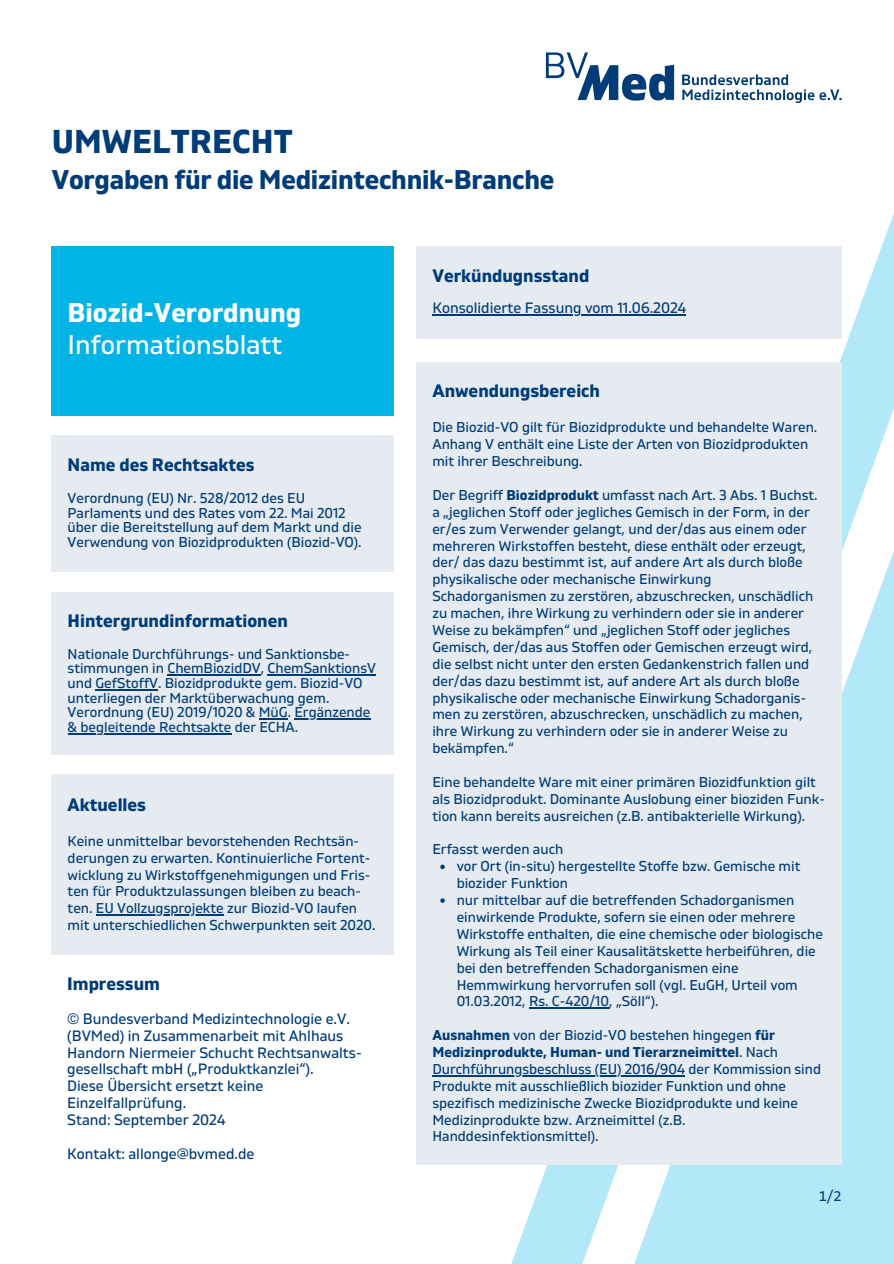
<style>
.page{position:relative;width:894px;height:1264px;background:#fff}
.page>*{position:absolute;margin:0;border:0;box-sizing:border-box;transform-origin:0 0}
.t1{font:700 33px "Gilam";color:#003c78}
.t2{font:700 27px "Gilam";letter-spacing:-.01em;color:#003c78}
.t3{font:700 27px/31.5px "Gilam";color:#fff}
.t4{font:700 18px "Gilam";color:#003c78}
.t5{font:15px/16.8px "Gilam";color:#003c78}
.t6{font:15px "The Sans OT5 Plain";color:#003c78}
.t7{font:14.25px/16.8px "Gilam";color:#003c78}
.t8{font:700 14.25px/16.8px "Gilam";color:#003c78}
.s1{font-weight:400}
.s2{font-weight:700}
</style>
<div class="page">
<svg style="left:474px;top:65px;width:419px;height:1198px"></svg>
<div style="left:52px;top:247px;width:342px;height:168px;background:#00b4e6"></div>
<div style="left:52px;top:435px;width:342px;height:136px;background:#e5ebf1"></div>
<svg style="left:682px;top:74px;width:159px;height:29px"></svg>
<svg style="left:545px;top:52px;width:129px;height:49px"></svg>
<div style="left:416px;top:362px;width:425px;height:802px;background:#e5ebf1"></div>
<svg style="left:440px;top:864px;width:4px;height:5px"></svg>
<svg style="left:440px;top:898px;width:4px;height:4px"></svg>
<hr style="left:529px;top:1007px;width:80px;height:1px;background:#003c78">
<hr style="left:432px;top:1075px;width:253px;height:1px;background:#003c78">
<div style="left:52px;top:592px;width:342px;height:162px;background:#e5ebf1"></div>
<hr style="left:167px;top:674px;width:93px;height:1px;background:#003c78">
<hr style="left:267px;top:674px;width:109px;height:1px;background:#003c78">
<hr style="left:95px;top:689px;width:63px;height:1px;background:#003c78">
<svg style="left:259px;top:718px;width:28px;height:1px"></svg>
<hr style="left:294px;top:718px;width:76px;height:1px;background:#003c78">
<hr style="left:68px;top:733px;width:163px;height:1px;background:#003c78">
<div style="left:416px;top:247px;width:425px;height:91px;background:#e5ebf1"></div>
<hr style="left:432px;top:314px;width:254px;height:1px;background:#003c78">
<div style="left:52px;top:774px;width:342px;height:180px;background:#e5ebf1"></div>
<hr style="left:96px;top:914px;width:128px;height:1px;background:#003c78">
<h4 class="t1" style="left:52px;top:122px;width:242px">UMWELTRECHT</h4>
<h4 class="t2" style="left:52px;top:164px;width:504px">Vorgaben für die Medizintechnik-Branche</h4>
<p class="t3" style="left:68px;top:298px;width:235px">Biozid-Verordnung<br><span class="s1">Informationsblatt</span></p>
<h3 class="t4" style="left:68px;top:454px;width:188px">Name des Rechtsaktes</h3>
<h4 class="t7" style="left:68px;top:491px;width:295px;line-height:14.7px">Verordnung (EU) Nr. 528/2012 des EU Parlaments und des Rates vom 22. Mai 2012 über die Bereitstellung auf dem Markt und die Verwendung von Biozidprodukten (Biozid-VO).</h4>
<h3 class="t4" style="left:68px;top:610px;width:222px">Hintergrundinformationen</h3>
<h4 class="t7" style="left:68px;top:647px;width:310px;line-height:14.7px">Nationale Durchführungs- und Sanktionsbe&shy;stimmungen in ChemBiozidDV, ChemSanktionsV und GefStoffV. Biozidprodukte gem. Biozid-VO unterliegen der Marktüberwachung gem.<br>Verordnung (EU) 2019/1020 &amp; MüG. Ergänzende</h4>
<h4 class="t7" style="left:68px;top:719px;width:232px">&amp; begleitende Rechtsakte der ECHA.</h4>
<p class="t4" style="left:68px;top:794px;width:80px">Aktuelles</p>
<p class="t7" style="left:68px;top:832px;width:309px">Keine unmittelbar bevorstehenden Rechtsän&shy;derungen zu erwarten. Kontinuierliche Fortent&shy;wicklung zu Wirkstoffgenehmigungen und Fris&shy;ten für Produktzulassungen bleiben zu beach&shy;ten. EU Vollzugsprojekte zur Biozid-VO laufen mit unterschiedlichen Schwerpunkten seit 2020.</p>
<h1 class="t4" style="left:67px;top:973px;width:94px">Impressum</h1>
<h2 class="t5" style="left:67px;top:1010px;width:296px">© Bundesverband Medizintechnologie e.V. (BVMed) in Zusammenarbeit mit Ahlhaus Handorn Niermeier Schucht Rechtsanwalts&shy;gesellschaft mbH („Produktkanzlei“).<br>Diese Übersicht ersetzt keine Einzelfallprüfung.<br>Stand: September 2024</h2>
<h2 class="t5" style="left:67px;top:1145px;width:189px">Kontakt: allonge@bvmed.de</h2>
<h4 class="t4" style="left:432px;top:265px;width:158px">Verkündugnsstand</h4>
<p class="t5" style="left:432px;top:300px;width:255px">Konsolidierte Fassung vom 11.06.2024</p>
<h4 class="t4" style="left:432px;top:380px;width:169px">Anwendungsbereich</h4>
<h4 class="t7" style="left:432px;top:419px;width:386px">Die Biozid-VO gilt für Biozidprodukte und behandelte Waren.<br>Anhang V enthält eine Liste der Arten von Biozidprodukten mit ihrer Beschreibung.</h4>
<p class="t7" style="left:432px;top:487px;width:386px">Der Begriff <span class="s2">Biozidprodukt</span> umfasst nach Art. 3 Abs. 1 Buchst. a „jeglichen Stoff oder jegliches Gemisch in der Form, in der er/es zum Verwender gelangt, und der/das aus einem oder mehreren Wirkstoffen besteht, diese enthält oder erzeugt, der/ das dazu bestimmt ist, auf andere Art als durch bloße physikalische oder mechanische Einwirkung Schadorganismen zu zerstören, abzuschrecken, unschädlich zu machen, ihre Wirkung zu verhindern oder sie in anderer Weise zu bekämpfen“ und „jeglichen Stoff oder jegliches Gemisch, der/das aus Stoffen oder Gemischen erzeugt wird, die selbst nicht unter den ersten Gedankenstrich fallen und der/das dazu bestimmt ist, auf andere Art als durch bloße physikalische oder mechanische Einwirkung Schadorganis&shy;men zu zerstören, abzuschrecken, unschädlich zu machen, ihre Wirkung zu verhindern oder sie in anderer Weise zu bekämpfen.“</p>
<p class="t7" style="left:432px;top:774px;width:394px">Eine behandelte Ware mit einer primären Biozidfunktion gilt als Biozidprodukt. Dominante Auslobung einer bioziden Funk&shy;tion kann bereits ausreichen (z.B. antibakterielle Wirkung).</p>
<h4 class="t7" style="left:432px;top:841px;width:132px">Erfasst werden auch</h4>
<h3 class="t7" style="left:456px;top:858px;width:345px">vor Ort (in-situ) hergestellte Stoffe bzw. Gemische mit biozider Funktion</h3>
<h4 class="t7" style="left:456px;top:892px;width:368px">nur mittelbar auf die betreffenden Schadorganismen einwirkende Produkte, sofern sie einen oder mehrere Wirkstoffe enthalten, die eine chemische oder biologische Wirkung als Teil einer Kausalitätskette herbeiführen, die bei den betreffenden Schadorganismen eine Hemmwirkung hervorrufen soll (vgl. EuGH, Urteil vom 01.03.2012, Rs. C-420/10, „Söll“).</h4>
<h3 class="t8" style="left:432px;top:1027px;width:347px">Ausnahmen <span class="s1">von der Biozid-VO bestehen hingegen</span> für<br>Medizinprodukte, Human- und Tierarzneimittel<span class="s1">. Nach</span></h3>
<h4 class="t7" style="left:432px;top:1061px;width:390px">Durchführungsbeschluss (EU) 2016/904 der Kommission sind Produkte mit ausschließlich biozider Funktion und ohne spezifisch medizinische Zwecke Biozidprodukte und keine Medizinprodukte bzw. Arzneimittel (z.B.<br>Handdesinfektionsmittel).</h4>
<h3 class="t6" style="left:818px;top:1186px;width:25px">1/2</h3>
</div>
